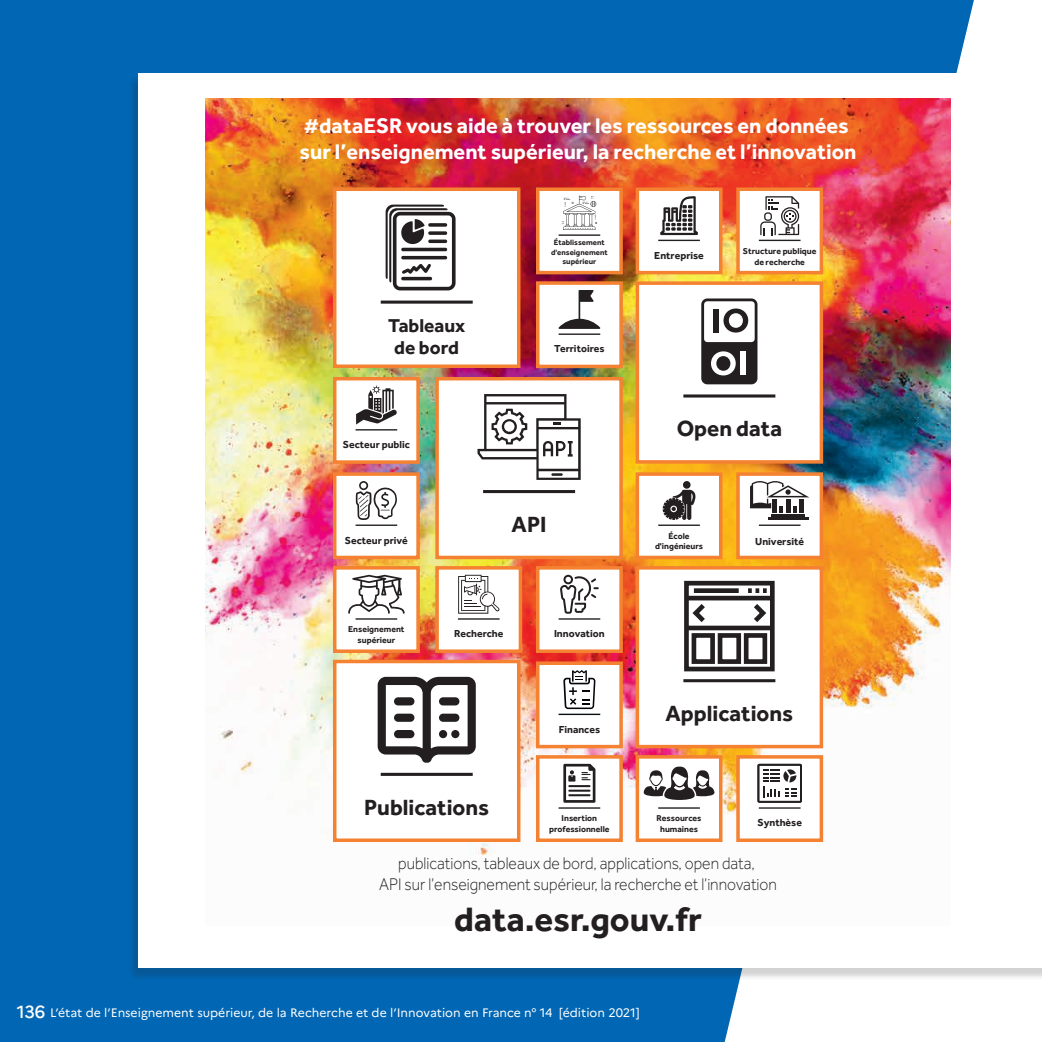
<style>
.page{position:relative;width:1042px;height:1042px;background:#fff}
.page>*{position:absolute;margin:0;border:0;box-sizing:border-box;transform-origin:0 0}
.t1{font:700 35px "Effra";color:#231f20}
.t2{font:700 22.75px "Effra";color:#231f20}
.t3{font:700 21.88px/26.2px "Effra";color:#fff}
.t4{font:700 19.25px/21.9px "Effra";color:#231f20;text-align:center}
.t5{font:300 17.5px/21px "Effra";color:#231f20;text-align:center;scale:.9 1}
.t6{font:12.25px "Marianne";color:#fff}
.t7{font:700 10.5px "Effra";color:#231f20}
.t8{font:700 8.75px/10.5px "Effra";color:#231f20;text-align:center}
.t9{font:700 7.88px/9.5px "Effra";color:#231f20;text-align:center}
.s1{font-weight:500;font-size:17.5px}
</style>
<div class="page">
<div style="left:0;top:0;width:974px;height:1042px;background:#0166b3"></div>
<div style="left:128px;top:76px;width:914px;height:904px;background:#231f20;opacity:.2"></div>
<div style="left:139px;top:74px;width:903px;height:894px;background:#fff"></div>
<img style="left:206px;top:98px;width:744px;height:758px">
<div style="left:335px;top:568px;width:83px;height:83px;background:#fff"></div>
<div style="left:333px;top:566px;width:87px;height:87px;border:4px solid #f48232"></div>
<hr style="left:355px;top:618px;width:42px;height:2px;background:#231f20">
<svg style="left:348px;top:575px;width:56px;height:39px"></svg>
<div style="left:437px;top:568px;width:83px;height:83px;background:#fff"></div>
<div style="left:435px;top:566px;width:87px;height:87px;border:4px solid #f48232"></div>
<hr style="left:458px;top:618px;width:41px;height:2px;background:#231f20">
<svg style="left:458px;top:575px;width:41px;height:39px"></svg>
<div style="left:538px;top:568px;width:83px;height:83px;background:#fff"></div>
<div style="left:536px;top:566px;width:87px;height:87px;border:4px solid #f48232"></div>
<hr style="left:558px;top:618px;width:42px;height:2px;background:#231f20">
<svg style="left:560px;top:575px;width:39px;height:39px"></svg>
<div style="left:538px;top:283px;width:83px;height:83px;background:#fff"></div>
<div style="left:536px;top:281px;width:87px;height:87px;border:4px solid #f48232"></div>
<hr style="left:558px;top:333px;width:42px;height:2px;background:#231f20">
<svg style="left:558px;top:290px;width:42px;height:39px"></svg>
<div style="left:538px;top:757px;width:83px;height:83px;background:#fff"></div>
<div style="left:536px;top:755px;width:87px;height:87px;border:4px solid #f48232"></div>
<hr style="left:558px;top:807px;width:42px;height:2px;background:#231f20">
<svg style="left:563px;top:764px;width:32px;height:39px"></svg>
<div style="left:637px;top:757px;width:84px;height:83px;background:#fff"></div>
<div style="left:635px;top:755px;width:87px;height:87px;border:4px solid #f48232"></div>
<hr style="left:658px;top:807px;width:42px;height:2px;background:#231f20">
<svg style="left:643px;top:766px;width:71px;height:34px"></svg>
<div style="left:538px;top:663px;width:83px;height:83px;background:#fff"></div>
<div style="left:536px;top:661px;width:87px;height:87px;border:4px solid #f48232"></div>
<hr style="left:558px;top:713px;width:42px;height:2px;background:#070f13">
<svg style="left:563px;top:670px;width:32px;height:39px"></svg>
<div style="left:437px;top:379px;width:184px;height:178px;background:#fff"></div>
<div style="left:435px;top:377px;width:188px;height:182px;border:4px solid #f48232"></div>
<div style="left:637px;top:568px;width:184px;height:178px;background:#fff"></div>
<div style="left:635px;top:566px;width:188px;height:182px;border:4px solid #f48232"></div>
<hr style="left:683px;top:679px;width:92px;height:3px;background:#231f20">
<div style="left:684px;top:581px;width:90px;height:90px;border:5px solid #231f20"></div>
<hr style="left:686px;top:596px;width:86px;height:4px;background:#231f20">
<svg style="left:748px;top:588px;width:19px;height:5px"></svg>
<div style="left:694px;top:588px;width:45px;height:5px;background:#231f20"></div>
<div style="left:686px;top:625px;width:86px;height:5px;background:#231f20"></div>
<svg style="left:749px;top:600px;width:20px;height:26px"></svg>
<svg style="left:689px;top:600px;width:21px;height:26px"></svg>
<div style="left:691px;top:633px;width:24px;height:31px;border:5px solid #231f20"></div>
<div style="left:718px;top:633px;width:23px;height:31px;border:5px solid #231f20"></div>
<div style="left:744px;top:633px;width:23px;height:31px;border:5px solid #231f20"></div>
<div style="left:637px;top:283px;width:184px;height:179px;background:#fff"></div>
<div style="left:635px;top:281px;width:188px;height:183px;border:4px solid #f48232"></div>
<hr style="left:683px;top:394px;width:92px;height:3px;background:#231f20">
<svg style="left:701px;top:298px;width:56px;height:86px"></svg>
<div style="left:740px;top:352px;width:5px;height:23px;background:#fff"></div>
<div style="left:335px;top:661px;width:184px;height:179px;background:#fff"></div>
<div style="left:333px;top:660px;width:187px;height:182px;border:4px solid #f48232"></div>
<hr style="left:381px;top:773px;width:92px;height:3px;background:#231f20">
<svg style="left:378px;top:677px;width:98px;height:86px"></svg>
<div style="left:738px;top:757px;width:83px;height:83px;background:#fff"></div>
<div style="left:736px;top:755px;width:87px;height:87px;border:4px solid #f48232"></div>
<hr style="left:759px;top:807px;width:41px;height:2px;background:#231f20">
<svg style="left:757px;top:764px;width:45px;height:39px"></svg>
<div style="left:335px;top:189px;width:184px;height:177px;background:#fff"></div>
<div style="left:333px;top:187px;width:187px;height:181px;border:4px solid #f48232"></div>
<hr style="left:381px;top:301px;width:92px;height:3px;background:#231f20">
<svg style="left:386px;top:205px;width:69px;height:85px"></svg>
<div style="left:538px;top:189px;width:83px;height:84px;background:#fff"></div>
<div style="left:536px;top:187px;width:87px;height:87px;border:4px solid #f48232"></div>
<hr style="left:558px;top:234px;width:42px;height:2px;background:#231f20">
<svg style="left:562px;top:195px;width:35px;height:35px"></svg>
<div style="left:738px;top:474px;width:83px;height:83px;background:#fff"></div>
<hr style="left:759px;top:524px;width:41px;height:2px;background:#231f20">
<hr style="left:771px;top:515px;width:34px;height:2px;background:#231f20">
<hr style="left:767px;top:518px;width:41px;height:2px;background:#231f20">
<svg style="left:750px;top:481px;width:59px;height:32px"></svg>
<div style="left:736px;top:472px;width:87px;height:87px;border:4px solid #f48232"></div>
<div style="left:637px;top:474px;width:84px;height:83px;background:#fff"></div>
<hr style="left:658px;top:524px;width:42px;height:2px;background:#231f20">
<svg style="left:682px;top:481px;width:9px;height:8px"></svg>
<svg style="left:663px;top:490px;width:32px;height:30px"></svg>
<div style="left:635px;top:472px;width:87px;height:87px;border:4px solid #f48232"></div>
<div style="left:738px;top:189px;width:83px;height:84px;background:#fff"></div>
<div style="left:736px;top:187px;width:87px;height:87px;border:4px solid #f48232"></div>
<hr style="left:759px;top:240px;width:41px;height:1px;background:#231f20">
<svg style="left:760px;top:196px;width:39px;height:39px"></svg>
<div style="left:335px;top:379px;width:83px;height:83px;background:#fff"></div>
<div style="left:333px;top:377px;width:87px;height:87px;border:4px solid #f48232"></div>
<hr style="left:355px;top:429px;width:42px;height:1px;background:#231f20">
<svg style="left:356px;top:386px;width:41px;height:38px"></svg>
<div style="left:335px;top:474px;width:83px;height:83px;background:#fff"></div>
<div style="left:333px;top:472px;width:87px;height:87px;border:4px solid #f48232"></div>
<hr style="left:355px;top:524px;width:42px;height:2px;background:#231f20">
<svg style="left:356px;top:481px;width:41px;height:39px"></svg>
<div style="left:637px;top:189px;width:84px;height:84px;background:#fff"></div>
<div style="left:635px;top:187px;width:87px;height:87px;border:4px solid #f48232"></div>
<hr style="left:658px;top:240px;width:42px;height:1px;background:#231f20">
<svg style="left:660px;top:196px;width:38px;height:39px"></svg>
<hr style="left:483px;top:490px;width:92px;height:3px;background:#231f20">
<svg style="left:477px;top:394px;width:104px;height:86px"></svg>
<p class="t3" style="left:300px;top:112px;width:558px">#dataESR vous aide à trouver les ressources en données sur l’enseignement supérieur, la recherche et l’innovation</p>
<p class="t4" style="left:388px;top:314px;width:79px">Tableaux de bord</p>
<p class="t7" style="left:343px;top:438px;width:69px">Secteur public</p>
<p class="t7" style="left:345px;top:533px;width:65px">Secteur privé</p>
<p class="t9" style="left:551px;top:238px;width:58px">Établissement d'enseignement supérieur</p>
<p class="t7" style="left:554px;top:342px;width:52px">Territoires</p>
<p class="t2" style="left:512px;top:510px;width:36px">API</p>
<p class="t8" style="left:348px;top:624px;width:58px">Enseignement supérieur</p>
<p class="t7" style="left:454px;top:627px;width:51px">Recherche</p>
<p class="t7" style="left:554px;top:627px;width:52px">Innovation</p>
<p class="t7" style="left:559px;top:723px;width:43px">Finances</p>
<p class="t7" style="left:654px;top:249px;width:51px">Entreprise</p>
<p class="t8" style="left:743px;top:246px;width:75px">Structure publique de recherche</p>
<p class="t2" style="left:677px;top:415px;width:107px">Open data</p>
<p class="t8" style="left:655px;top:530px;width:50px">École d'ingénieurs</p>
<p class="t7" style="left:755px;top:535px;width:50px">Université</p>
<p class="t2" style="left:665px;top:699px;width:129px">Applications</p>
<p class="t2" style="left:364px;top:793px;width:127px">Publications</p>
<p class="t8" style="left:549px;top:813px;width:62px">Insertion professionnelle</p>
<p class="t8" style="left:656px;top:813px;width:46px">Ressources humaines</p>
<p class="t7" style="left:757px;top:816px;width:46px">Synthèse</p>
<p class="t5" style="left:379px;top:852px;width:443px">publications, tableaux de bord, applications, open data,<br>API sur l’enseignement supérieur, la recherche et l’innovation</p>
<p class="t1" style="left:454px;top:898px;width:249px">data.esr.gouv.fr</p>
<h3 class="t6" style="left:17px;top:1005px;width:624px"><span class="s1">136</span> L’état de l’Enseignement supérieur, de la Recherche et de l’Innovation en France n° 14 [édition 2021]</h3>
</div>
